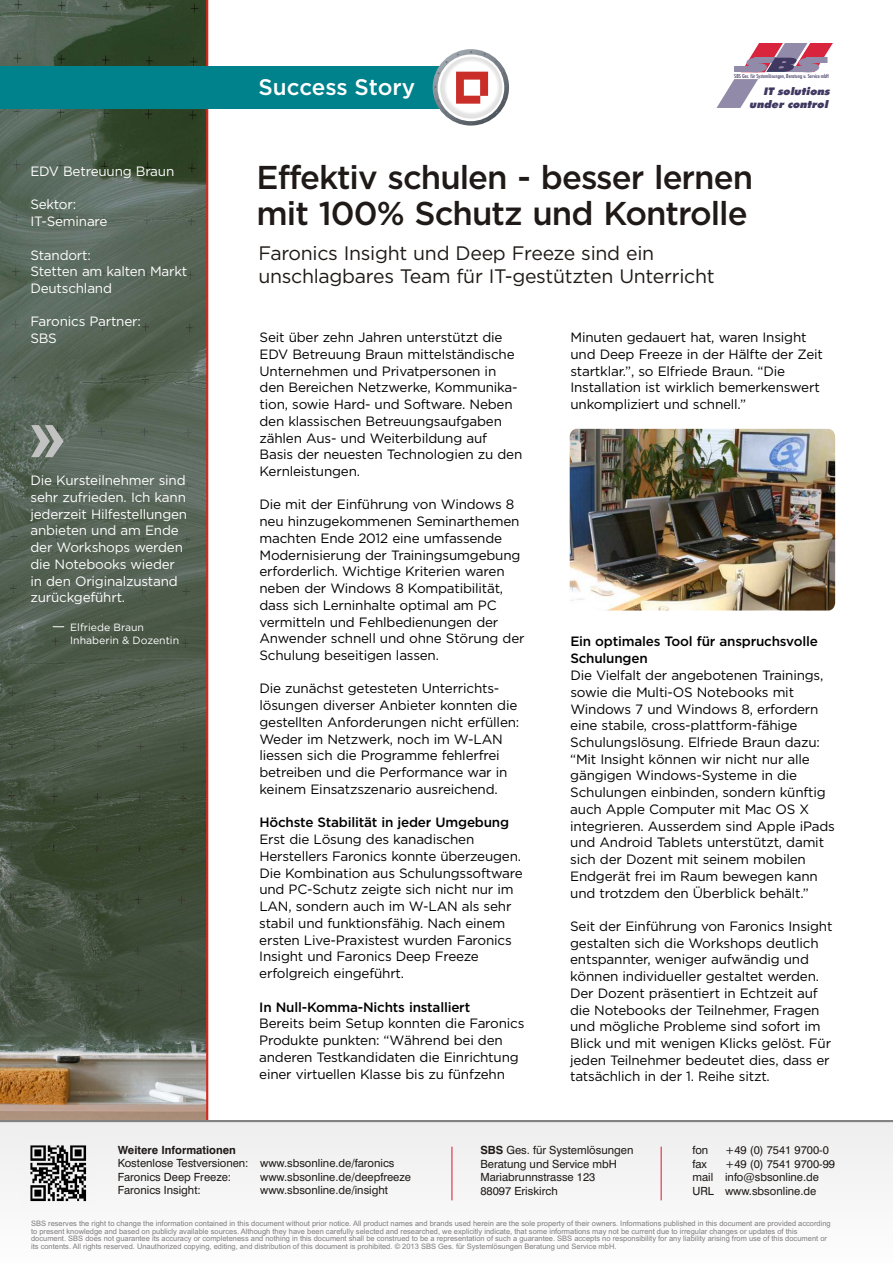
<style>
.page{position:relative;width:893px;height:1263px;background:#fff}
.page>*{position:absolute;margin:0;border:0;box-sizing:border-box;transform-origin:0 0}
.t1{font:700 72px "Arial";color:#c2c2c2}
.t2{font:500 33px/36.2px "Gotham";letter-spacing:-.03em;color:#1f1a17}
.t3{font:500 22.5px "Gotham";color:#fff}
.t4{font:900 19.65px "Futura BT";color:#918aa8;scale:1.88 1}
.t5{font:19.5px/23.1px "Gotham";letter-spacing:-.015em;color:#1f1a17}
.t6{font:13.5px/16.6px "Gotham";letter-spacing:-.015em;color:#000}
.t7{font:13.5px/16.6px "Gotham";letter-spacing:-.015em;color:#fff}
.t8{font:500 13.5px "Gotham";letter-spacing:-.015em;color:#000}
.t9{font:11.25px/13.5px "Swiss 721 BT";color:#1f1a17}
.t10{font:700 11.25px "Swiss 721 BT";color:#1f1a17}
.t11{font:10.5px/13px "Gotham";color:#fff}
.t12{font:italic 900 10.5px/12.6px "Futura BT";color:#403861;text-align:right;scale:1.04 1}
.t13{font:7.5px/7.5px "Arial";color:#807d7d}
.t14{font:500 condensed 5.55px "Futura BT";color:#403861}
.s1{font-weight:700}
</style>
<div class="page">
<svg style="left:0;top:0;width:208px;height:1120px;background:#535f4f"></svg>
<div style="left:0;top:1120px;width:893px;height:67px;background:#f2f1f1"></div>
<svg style="left:660px;top:1146px;width:2px;height:55px"></svg>
<svg style="left:716px;top:43px;width:118px;height:65px"></svg>
<svg style="left:52px;top:626px;width:13px;height:1px"></svg>
<img style="left:23px;top:1138px;width:71px;height:64px">
<img style="left:570px;top:429px;width:265px;height:181px">
<svg style="left:451px;top:1146px;width:2px;height:55px"></svg>
<div style="left:0;top:66px;width:444px;height:43px;background:#00828c"></div>
<svg style="left:433px;top:49px;width:76px;height:77px"></svg>
<svg style="left:438px;top:54px;width:66px;height:67px"></svg>
<svg style="left:440px;top:57px;width:62px;height:62px"></svg>
<svg style="left:437px;top:99px;width:6px;height:2px"></svg>
<svg style="left:456px;top:72px;width:32px;height:32px"></svg>
<p class="t7" style="left:30px;top:163px;width:145px">EDV Betreuung Braun</p>
<p class="t7" style="left:30px;top:197px;width:79px">Sektor:<br>IT-Seminare</p>
<p class="t7" style="left:30px;top:247px;width:158px">Standort:<br>Stetten am kalten Markt<br>Deutschland</p>
<p class="t7" style="left:30px;top:314px;width:112px">Faronics Partner:<br>SBS</p>
<h1 class="t1" style="left:27px;top:407px;width:42px">»</h1>
<p class="t7" style="left:30px;top:472px;width:158px">Die Kursteilnehmer sind sehr zufrieden. Ich kann jederzeit Hilfestellungen anbieten und am Ende der Workshops werden die Notebooks wieder in den Originalzustand zurückgeführt.</p>
<p class="t11" style="left:70px;top:621px;width:110px">Elfriede Braun<br>Inhaberin &amp; Dozentin</p>
<h3 class="t3" style="left:259px;top:76px;width:158px">Success Story</h3>
<h3 class="t4" style="left:745px;top:57px;width:13px">S</h3>
<h3 class="t4" style="left:797px;top:57px;width:13px">S</h3>
<p class="t12" style="left:749px;top:86px;width:81px">IT solutions under control</p>
<p class="t14" style="left:734px;top:74px;width:96px">SBS Ges. für Systemlösungen, Beratung u. Service mbH</p>
<h2 class="t2" style="left:257px;top:160px;width:498px">Effektiv schulen - besser lernen mit 100% Schutz und Kontrolle</h2>
<h3 class="t5" style="left:258px;top:242px;width:458px">Faronics Insight und Deep Freeze sind ein unschlagbares Team für IT-gestützten Unterricht</h3>
<p class="t6" style="left:260px;top:329px;width:244px">Seit über zehn Jahren unterstützt die</p>
<p class="t6" style="left:570px;top:329px;width:238px">Minuten gedauert hat, waren Insight</p>
<p class="t6" style="left:260px;top:346px;width:257px">EDV Betreuung Braun mittelständische</p>
<p class="t6" style="left:570px;top:346px;width:254px">und Deep Freeze in der Hälfte der Zeit</p>
<p class="t6" style="left:260px;top:363px;width:238px">Unternehmen und Privatpersonen in</p>
<p class="t6" style="left:570px;top:363px;width:216px">startklar.”, so Elfriede Braun. “Die</p>
<p class="t6" style="left:260px;top:380px;width:260px">den Bereichen Netzwerke, Kommunika-</p>
<p class="t6" style="left:570px;top:380px;width:251px">Installation ist wirklich bemerkenswert</p>
<p class="t6" style="left:260px;top:396px;width:255px">tion, sowie Hard- und Software. Neben</p>
<p class="t6" style="left:570px;top:396px;width:177px">unkompliziert und schnell.”</p>
<p class="t6" style="left:260px;top:413px;width:264px">den klassischen Betreuungsaufgaben zählen Aus- und Weiterbildung auf<br>Basis der neuesten Technologien zu den<br>Kernleistungen.</p>
<p class="t6" style="left:259px;top:497px;width:267px">Die mit der Einführung von Windows 8 neu hinzugekommenen Seminarthemen machten Ende 2012 eine umfassende Modernisierung der Trainingsumgebung erforderlich. Wichtige Kriterien waren neben der Windows 8 Kompatibilität, dass sich Lerninhalte optimal am PC vermitteln und Fehlbedienungen der Anwender schnell und ohne Störung der</p>
<p class="t8" style="left:570px;top:635px;width:249px">Ein optimales Tool für anspruchsvolle</p>
<p class="t6" style="left:259px;top:647px;width:181px">Schulung beseitigen lassen.</p>
<p class="t8" style="left:570px;top:652px;width:79px">Schulungen</p>
<p class="t6" style="left:570px;top:667px;width:255px">Die Vielfalt der angebotenen Trainings,</p>
<p class="t6" style="left:259px;top:681px;width:241px">Die zunächst getesteten Unterrichts-</p>
<p class="t6" style="left:570px;top:684px;width:225px">sowie die Multi-OS Notebooks mit</p>
<p class="t6" style="left:259px;top:697px;width:259px">lösungen diverser Anbieter konnten die</p>
<p class="t6" style="left:570px;top:701px;width:250px">Windows 7 und Windows 8, erfordern</p>
<p class="t6" style="left:259px;top:714px;width:261px">gestellten Anforderungen nicht erfüllen:</p>
<p class="t6" style="left:570px;top:717px;width:229px">eine stabile, cross-plattform-fähige</p>
<p class="t6" style="left:259px;top:731px;width:245px">Weder im Netzwerk, noch im W-LAN</p>
<p class="t6" style="left:570px;top:734px;width:251px">Schulungslösung. Elfriede Braun dazu:</p>
<p class="t6" style="left:259px;top:747px;width:242px">liessen sich die Programme fehlerfrei</p>
<p class="t6" style="left:570px;top:751px;width:241px">“Mit Insight können wir nicht nur alle</p>
<p class="t6" style="left:259px;top:764px;width:250px">betreiben und die Performance war in</p>
<p class="t6" style="left:570px;top:768px;width:228px">gängigen Windows-Systeme in die</p>
<p class="t6" style="left:259px;top:781px;width:240px">keinem Einsatzszenario ausreichend.</p>
<p class="t6" style="left:570px;top:784px;width:257px">Schulungen einbinden, sondern künftig auch Apple Computer mit Mac OS X</p>
<p class="t8" style="left:259px;top:816px;width:251px">Höchste Stabilität in jeder Umgebung</p>
<p class="t6" style="left:570px;top:818px;width:266px">integrieren. Ausserdem sind Apple iPads</p>
<p class="t6" style="left:259px;top:831px;width:216px">Erst die Lösung des kanadischen</p>
<p class="t6" style="left:570px;top:834px;width:255px">und Android Tablets unterstützt, damit</p>
<p class="t6" style="left:259px;top:848px;width:263px">Herstellers Faronics konnte überzeugen.</p>
<p class="t6" style="left:570px;top:851px;width:237px">sich der Dozent mit seinem mobilen</p>
<p class="t6" style="left:259px;top:865px;width:265px">Die Kombination aus Schulungssoftware</p>
<p class="t6" style="left:570px;top:868px;width:249px">Endgerät frei im Raum bewegen kann</p>
<p class="t6" style="left:259px;top:881px;width:256px">und PC-Schutz zeigte sich nicht nur im</p>
<p class="t6" style="left:570px;top:885px;width:240px">und trotzdem den Überblick behält.”</p>
<p class="t6" style="left:259px;top:898px;width:254px">LAN, sondern auch im W-LAN als sehr stabil und funktionsfähig. Nach einem</p>
<p class="t6" style="left:570px;top:918px;width:264px">Seit der Einführung von Faronics Insight</p>
<p class="t6" style="left:259px;top:932px;width:254px">ersten Live-Praxistest wurden Faronics</p>
<p class="t6" style="left:570px;top:935px;width:250px">gestalten sich die Workshops deutlich</p>
<p class="t6" style="left:259px;top:948px;width:221px">Insight und Faronics Deep Freeze</p>
<p class="t6" style="left:570px;top:952px;width:240px">entspannter, weniger aufwändig und</p>
<p class="t6" style="left:259px;top:965px;width:146px">erfolgreich eingeführt.</p>
<p class="t6" style="left:570px;top:968px;width:251px">können individueller gestaltet werden.<br>Der Dozent präsentiert in Echtzeit auf</p>
<p class="t8" style="left:259px;top:1000px;width:212px">In Null-Komma-Nichts installiert</p>
<p class="t6" style="left:570px;top:1002px;width:251px">die Notebooks der Teilnehmer, Fragen</p>
<p class="t6" style="left:259px;top:1015px;width:267px">Bereits beim Setup konnten die Faronics</p>
<p class="t6" style="left:570px;top:1018px;width:252px">und mögliche Probleme sind sofort im</p>
<p class="t6" style="left:259px;top:1032px;width:245px">Produkte punkten: “Während bei den</p>
<p class="t6" style="left:570px;top:1035px;width:263px">Blick und mit wenigen Klicks gelöst. Für</p>
<p class="t6" style="left:259px;top:1049px;width:261px">anderen Testkandidaten die Einrichtung</p>
<p class="t6" style="left:570px;top:1052px;width:261px">jeden Teilnehmer bedeutet dies, dass er</p>
<p class="t6" style="left:259px;top:1066px;width:247px">einer virtuellen Klasse bis zu fünfzehn</p>
<p class="t6" style="left:570px;top:1069px;width:201px">tatsächlich in der 1. Reihe sitzt.</p>
<p class="t10" style="left:118px;top:1145px;width:120px">Weitere Informationen</p>
<p class="t9" style="left:118px;top:1158px;width:278px">Kostenlose Testversionen: www.sbsonline.de/faronics<br>Faronics Deep Freeze:</p>
<p class="t9" style="left:260px;top:1171px;width:152px">www.sbsonline.de/deepfreeze</p>
<p class="t9" style="left:118px;top:1185px;width:85px">Faronics Insight:</p>
<p class="t9" style="left:260px;top:1185px;width:129px">www.sbsonline.de/insight</p>
<p class="t9" style="left:480px;top:1144px;width:155px"><span class="s1">SBS</span> Ges. für Systemlösungen<br>Beratung und Service mbH<br>Mariabrunnstrasse 123<br>88097 Eriskirch</p>
<p class="t9" style="left:692px;top:1144px;width:17px">fon</p>
<p class="t9" style="left:725px;top:1144px;width:105px">+49 (0) 7541 9700-0</p>
<p class="t9" style="left:692px;top:1158px;width:16px">fax</p>
<p class="t9" style="left:692px;top:1158px;width:144px;text-indent:33px">+49 (0) 7541 9700-99 mail info@sbsonline.de<br>URL www.sbsonline.de</p>
<p class="t13" style="left:31px;top:1220px;width:801px">SBS reserves the right to change the information contained in this document without prior notice. All product names and brands used herein are the sole property of their owners. Informations published in this document are provided according to present knowledge and based on publicly available sources. Although they have been carefully selected and researched, we explicitly indicate, that some informations may not be current due to irregular changes or updates of this document. SBS does not guarantee its accuracy or completeness and nothing in this document shall be construed to be a representation of such a guarantee. SBS accepts no responsibility for any liability arising from use of this document or its contents. All rights reserved. Unauthorized copying, editing, and distribution of this document is prohibited. © 2013 SBS Ges. für Systemlösungen Beratung und Service mbH.</p>
</div>
